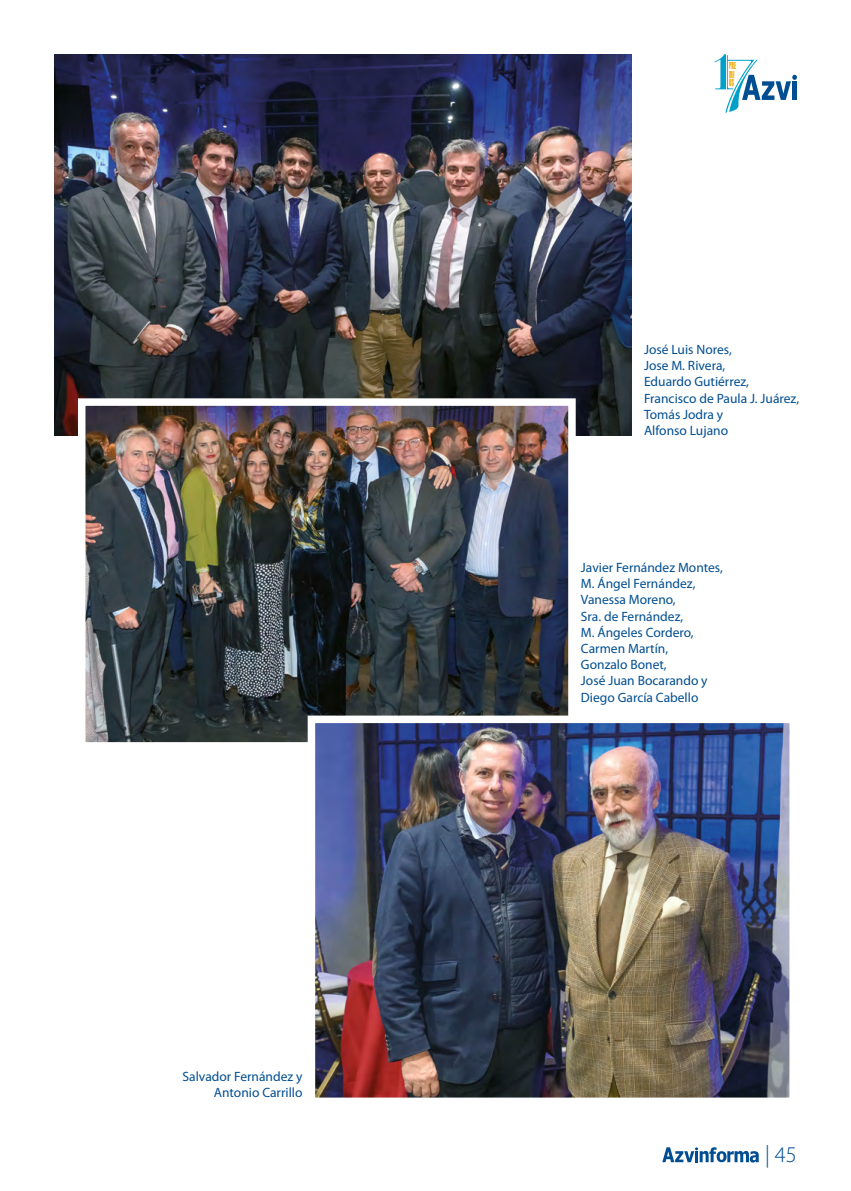
<style>
.page{position:relative;width:851px;height:1191px;background:#fff}
.page>*{position:absolute;margin:0;border:0;box-sizing:border-box;transform-origin:0 0}
.t1{font:300 22.5px "Myriad Pro";color:#004e92}
.t2{font:13.5px/16.2px "Myriad Pro";color:#004e92}
.t3{font:condensed 10.2px/8.6px "Aurora BT";color:#eda500;scale:.92 1}
</style>
<div class="page">
<svg style="left:662px;top:1147px;width:96px;height:15px"></svg>
<img style="left:54px;top:54px;width:577px;height:382px">
<img style="left:87px;top:407px;width:479px;height:333px">
<div style="left:78px;top:398px;width:497px;height:351px;border:8px solid #fff"></div>
<img style="left:316px;top:724px;width:471px;height:372px">
<div style="left:307px;top:715px;width:489px;height:390px;border:8px solid #fff"></div>
<svg style="left:714px;top:54px;width:82px;height:59px"></svg>
<p class="t2" style="left:182px;top:1068px;width:121px;text-align:right">Salvador Fernández y<br>Antonio Carrillo</p>
<p class="t3" style="left:729px;top:62px;width:9px">PRE<br>MI<br>OS</p>
<p class="t2" style="left:644px;top:341px;width:156px">José Luis Nores,<br>Jose M. Rivera,<br>Eduardo Gutiérrez,<br>Francisco de Paula J. Juárez,<br>Tomás Jodra y<br>Alfonso Lujano</p>
<p class="t2" style="left:581px;top:559px;width:143px">Javier Fernández Montes,<br>M. Ángel Fernández,<br>Vanessa Moreno,<br>Sra. de Fernández,<br>M. Ángeles Cordero,<br>Carmen Martín,<br>Gonzalo Bonet,<br>José Juan Bocarando y<br>Diego García Cabello</p>
<h1 class="t1" style="left:765px;top:1142px;width:33px">| 45</h1>
</div>
